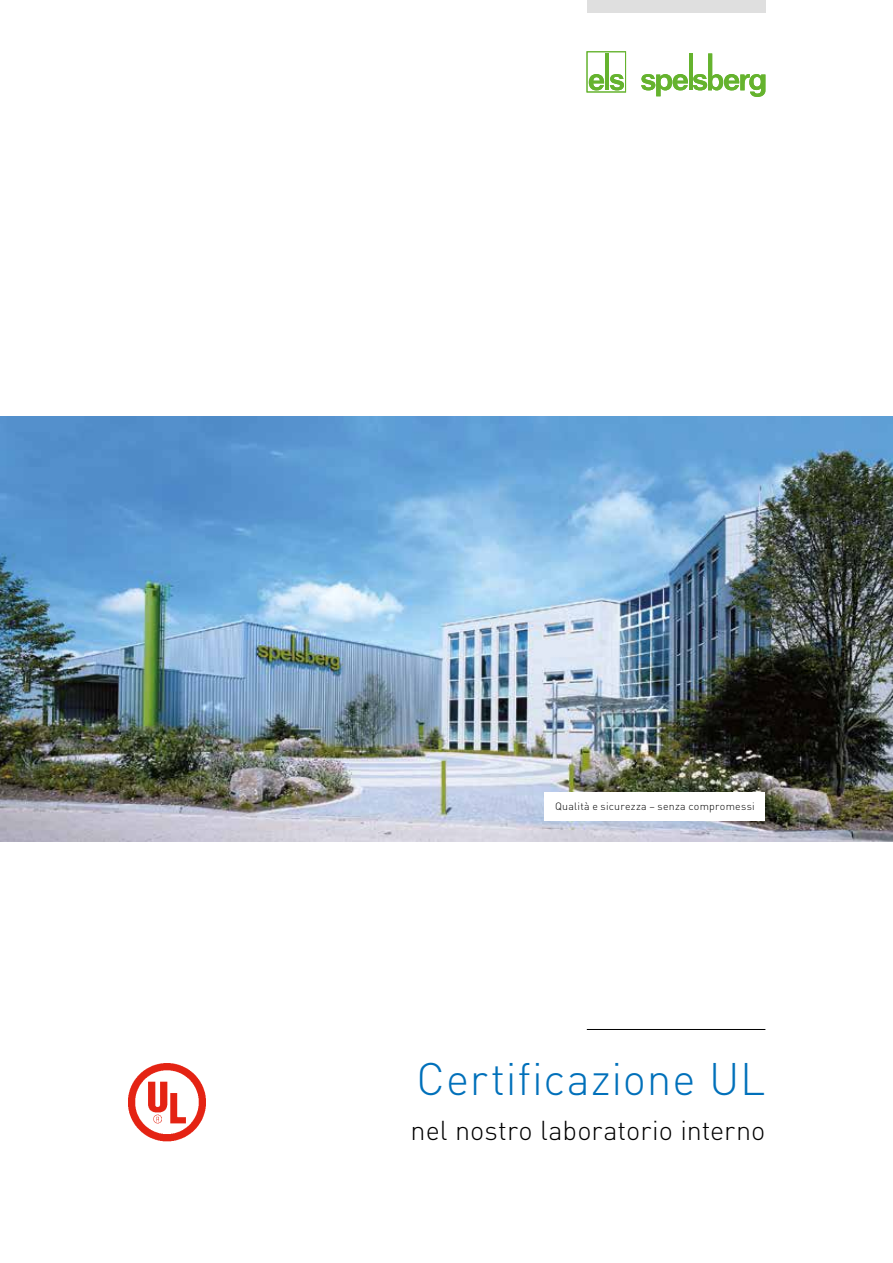
<style>
.page{position:relative;width:893px;height:1263px;background:#fff}
.page>*{position:absolute;margin:0;border:0;box-sizing:border-box;transform-origin:0 0}
.t1{font:300 45px "DINOT";letter-spacing:.02em;color:#0070ba}
.t2{font:300 27px "DINOT";letter-spacing:.005em;color:#000}
.t3{font:300 10.5px "DINOT";letter-spacing:.025em;color:#000}
</style>
<div class="page">
<div style="left:587px;top:0;width:178px;height:13px;background:#dfdfdf"></div>
<hr style="left:587px;top:1029px;width:178px;height:1px;background:#000">
<hr style="left:605px;top:54px;width:4px;height:36px;background:#65b32e">
<div style="left:587px;top:52px;width:39px;height:40px;border:1px solid #65b32e"></div>
<svg style="left:641px;top:53px;width:124px;height:44px"></svg>
<svg style="left:610px;top:74px;width:14px;height:16px"></svg>
<svg style="left:589px;top:74px;width:15px;height:16px"></svg>
<img style="left:0;top:417px;width:893px;height:425px">
<div style="left:544px;top:792px;width:221px;height:29px;background:#fff"></div>
<img style="left:128px;top:1063px;width:78px;height:79px">
<p class="t3" style="left:555px;top:799px;width:201px">Qualità e sicurezza – senza compromessi</p>
<h1 class="t1" style="left:417px;top:1048px;width:350px">Certificazione UL</h1>
<h2 class="t2" style="left:411px;top:1112px;width:356px">nel nostro laboratorio interno</h2>
</div>
